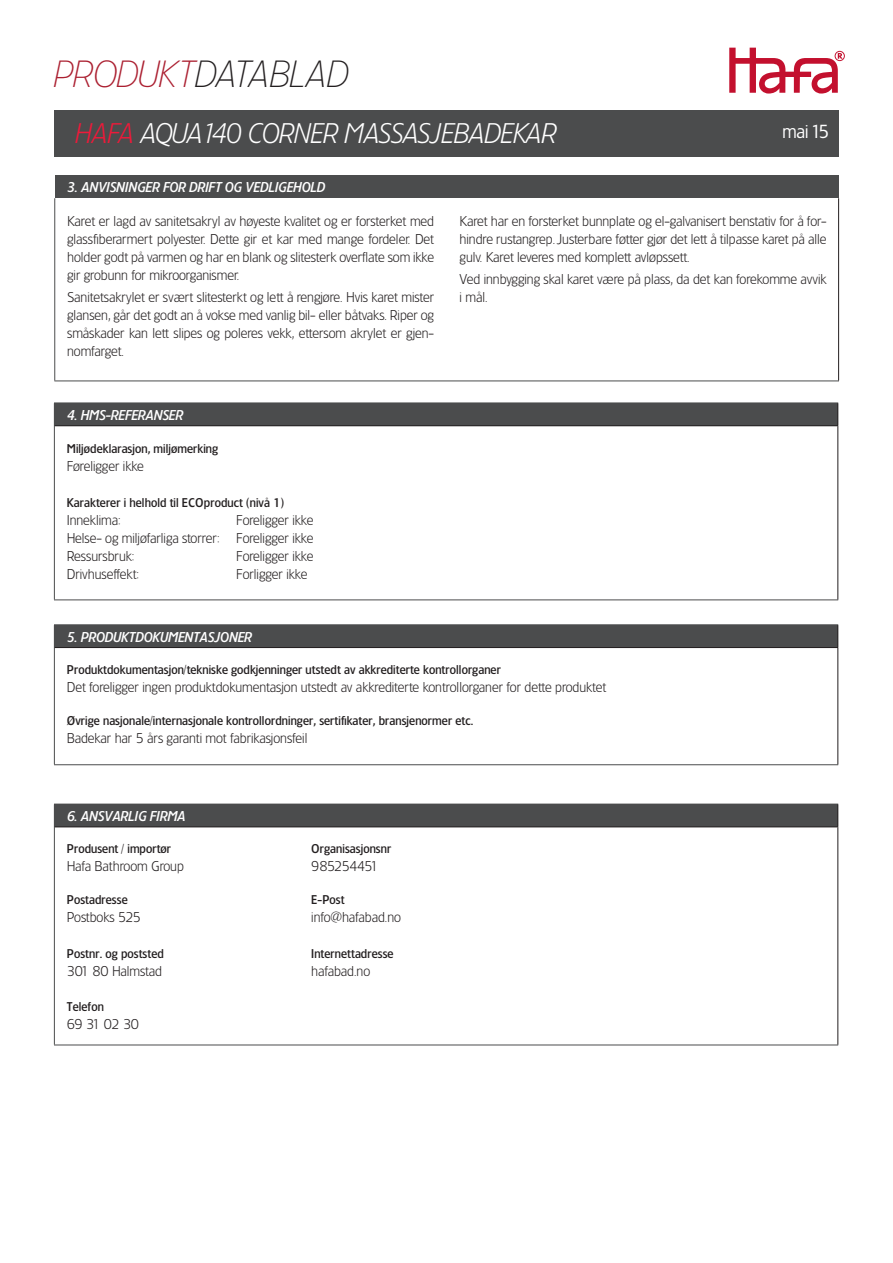
<style>
.page{position:relative;width:893px;height:1263px;background:#fff}
.page>*{position:absolute;margin:0;border:0;box-sizing:border-box;transform-origin:0 0}
.t1{font:36px "Hafa 4 ever Xt Lt It";color:#231f20}
.t2{font:27px "Hafa 4 ever Lt It";color:#fff}
.t3{font:18px "Hafa 4 ever Rg";color:#fff}
.Brödtext_8_12{font:13.5px/18px "Hafa 4 ever Lt";color:#231f20;text-align:justify}
.Brödtext_8_12-2{font:13.5px "Hafa 4 ever Md It";letter-spacing:.01em;color:#fff}
.Brödtext_8_12-3{font:13.5px "Hafa 4 ever Lt";letter-spacing:-.035em;color:#231f20}
.Brödtext_8_12-4{font:12px "Hafa 4 ever Md";letter-spacing:.01em;color:#231f20}
.s1{color:#ab2031}
.s2{color:#ed1a3a}
.s3{color:#4b4c4d}
</style>
<div class="page">
<div style="left:54px;top:111px;width:785px;height:46px;background:#4b4c4d"></div>
<svg style="left:729px;top:48px;width:116px;height:46px"></svg>
<div style="left:54px;top:403px;width:784px;height:23px;background:#4b4c4d"></div>
<hr style="left:54px;top:426px;width:1px;height:173px;background:#4b4c4d">
<hr style="left:54px;top:599px;width:784px;height:1px;background:#4b4c4d">
<svg style="left:837px;top:403px;width:1px;height:22px"></svg>
<hr style="left:55px;top:425px;width:783px;height:1px;background:#231f20">
<hr style="left:837px;top:426px;width:1px;height:173px;background:#231f20">
<div style="left:54px;top:625px;width:784px;height:22px;background:#4b4c4d"></div>
<hr style="left:54px;top:624px;width:784px;height:1px;background:#4b4c4d">
<hr style="left:54px;top:647px;width:1px;height:117px;background:#4b4c4d">
<hr style="left:54px;top:764px;width:784px;height:1px;background:#4b4c4d">
<svg style="left:837px;top:625px;width:1px;height:22px"></svg>
<hr style="left:55px;top:647px;width:783px;height:1px;background:#231f20">
<hr style="left:837px;top:648px;width:1px;height:116px;background:#231f20">
<div style="left:54px;top:804px;width:784px;height:23px;background:#4b4c4d"></div>
<hr style="left:54px;top:827px;width:1px;height:217px;background:#4b4c4d">
<hr style="left:54px;top:1044px;width:784px;height:1px;background:#4b4c4d">
<svg style="left:837px;top:804px;width:1px;height:22px"></svg>
<hr style="left:55px;top:826px;width:783px;height:1px;background:#231f20">
<hr style="left:837px;top:827px;width:1px;height:217px;background:#231f20">
<div style="left:55px;top:175px;width:784px;height:23px;background:#4b4c4d"></div>
<hr style="left:54px;top:198px;width:1px;height:183px;background:#4b4c4d">
<hr style="left:54px;top:381px;width:785px;height:1px;background:#4b4c4d">
<hr style="left:838px;top:198px;width:1px;height:183px;background:#231f20">
<h1 class="t1" style="left:54px;top:54px;width:296px"><span class="s1">PRODUKT</span>DATABLAD</h1>
<p class="t2" style="left:75px;top:118px;width:482px"><span class="s2">HAFA</span> AQUA 140 CORNER MASSASJEBADEKAR</p>
<h3 class="t3" style="left:782px;top:121px;width:48px">mai 15</h3>
<p class="Brödtext_8_12-2" style="left:68px;top:179px;width:259px">3. ANVISNINGER FOR DRIFT OG VEDLIGEHOLD</p>
<p class="Brödtext_8_12" style="left:67px;top:212px;width:368px">Karet er lagd av sanitetsakryl av høyeste kvalitet og er forsterket med glassfiberarmert polyester. Dette gir et kar med mange fordeler. Det holder godt på varmen og har en blank og slitesterk overflate som ikke gir grobunn for mikroorganismer.</p>
<p class="Brödtext_8_12" style="left:67px;top:288px;width:368px">Sanitetsakrylet er svært slitesterkt og lett å rengjøre. Hvis karet mister glansen, går det godt an å vokse med vanlig bil- eller båtvaks. Riper og småskader kan lett slipes og poleres vekk, ettersom akrylet er gjen&shy;nomfarget.</p>
<p class="Brödtext_8_12-2" style="left:67px;top:407px;width:118px">4. HMS-REFERANSER</p>
<p class="Brödtext_8_12-4" style="left:67px;top:441px;width:153px">Miljødeklarasjon, miljømerking</p>
<p class="Brödtext_8_12" style="left:67px;top:457px;width:79px">Føreligger ikke</p>
<p class="Brödtext_8_12-4" style="left:67px;top:495px;width:219px">Karakterer i helhold til ECOproduct (nivå 1)</p>
<p class="Brödtext_8_12" style="left:67px;top:511px;width:55px">Inneklima:</p>
<p class="Brödtext_8_12" style="left:236px;top:511px;width:79px">Foreligger ikke</p>
<p class="Brödtext_8_12" style="left:67px;top:529px;width:248px">Helse- og miljøfarliga storrer: Foreligger ikke</p>
<p class="Brödtext_8_12" style="left:67px;top:547px;width:69px">Ressursbruk:</p>
<p class="Brödtext_8_12" style="left:236px;top:547px;width:79px">Foreligger ikke</p>
<p class="Brödtext_8_12" style="left:67px;top:565px;width:74px">Drivhuseffekt:</p>
<p class="Brödtext_8_12" style="left:236px;top:565px;width:73px">Forligger ikke</p>
<p class="Brödtext_8_12" style="left:460px;top:212px;width:368px">Karet har en forsterket bunnplate og el-galvanisert benstativ for å for&shy;hindre rustangrep. Justerbare føtter gjør det lett å tilpasse karet på alle gulv. Karet leveres med komplett avløpssett.</p>
<p class="Brödtext_8_12" style="left:460px;top:270px;width:368px">Ved innbygging skal karet være på plass, da det kan forekomme avvik i mål.</p>
<p class="Brödtext_8_12-2" style="left:67px;top:629px;width:314px">5. PRODUKTDOKUMENTASJONER <span class="s3">OG OFFENTLIGE KRAV</span></p>
<p class="Brödtext_8_12-4" style="left:67px;top:662px;width:436px">Produktdokumentasjon/tekniske godkjenninger utstedt av akkrediterte kontrollorganer</p>
<p class="Brödtext_8_12" style="left:67px;top:678px;width:541px">Det foreligger ingen produktdokumentasjon utstedt av akkrediterte kontrollorganer for dette produktet</p>
<p class="Brödtext_8_12-4" style="left:67px;top:713px;width:408px">Øvrige nasjonale/internasjonale kontrollordninger, sertifikater, bransjenormer etc.</p>
<p class="Brödtext_8_12" style="left:67px;top:729px;width:242px">Badekar har 5 års garanti mot fabrikasjonsfeil</p>
<p class="Brödtext_8_12-2" style="left:67px;top:808px;width:120px">6. ANSVARLIG FIRMA</p>
<p class="Brödtext_8_12-4" style="left:67px;top:841px;width:106px">Produsent / importør</p>
<p class="Brödtext_8_12-4" style="left:311px;top:841px;width:81px">Organisasjonsnr</p>
<p class="Brödtext_8_12" style="left:67px;top:857px;width:119px">Hafa Bathroom Group</p>
<p class="Brödtext_8_12-3" style="left:311px;top:858px;width:69px">985254451</p>
<p class="Brödtext_8_12-4" style="left:67px;top:892px;width:62px">Postadresse</p>
<p class="Brödtext_8_12-4" style="left:311px;top:892px;width:35px">E-Post</p>
<p class="Brödtext_8_12" style="left:67px;top:908px;width:76px">Postboks 525</p>
<p class="Brödtext_8_12" style="left:311px;top:908px;width:91px">info@hafabad.no</p>
<p class="Brödtext_8_12-4" style="left:67px;top:946px;width:99px">Postnr. og poststed</p>
<p class="Brödtext_8_12-4" style="left:311px;top:946px;width:84px">Internettadresse</p>
<p class="Brödtext_8_12" style="left:67px;top:962px;width:97px">301 80 Halmstad</p>
<p class="Brödtext_8_12" style="left:311px;top:962px;width:60px">hafabad.no</p>
<p class="Brödtext_8_12-4" style="left:67px;top:999px;width:39px">Telefon</p>
<p class="Brödtext_8_12" style="left:67px;top:1014px;width:74px">69 31 02 30</p>
</div>
